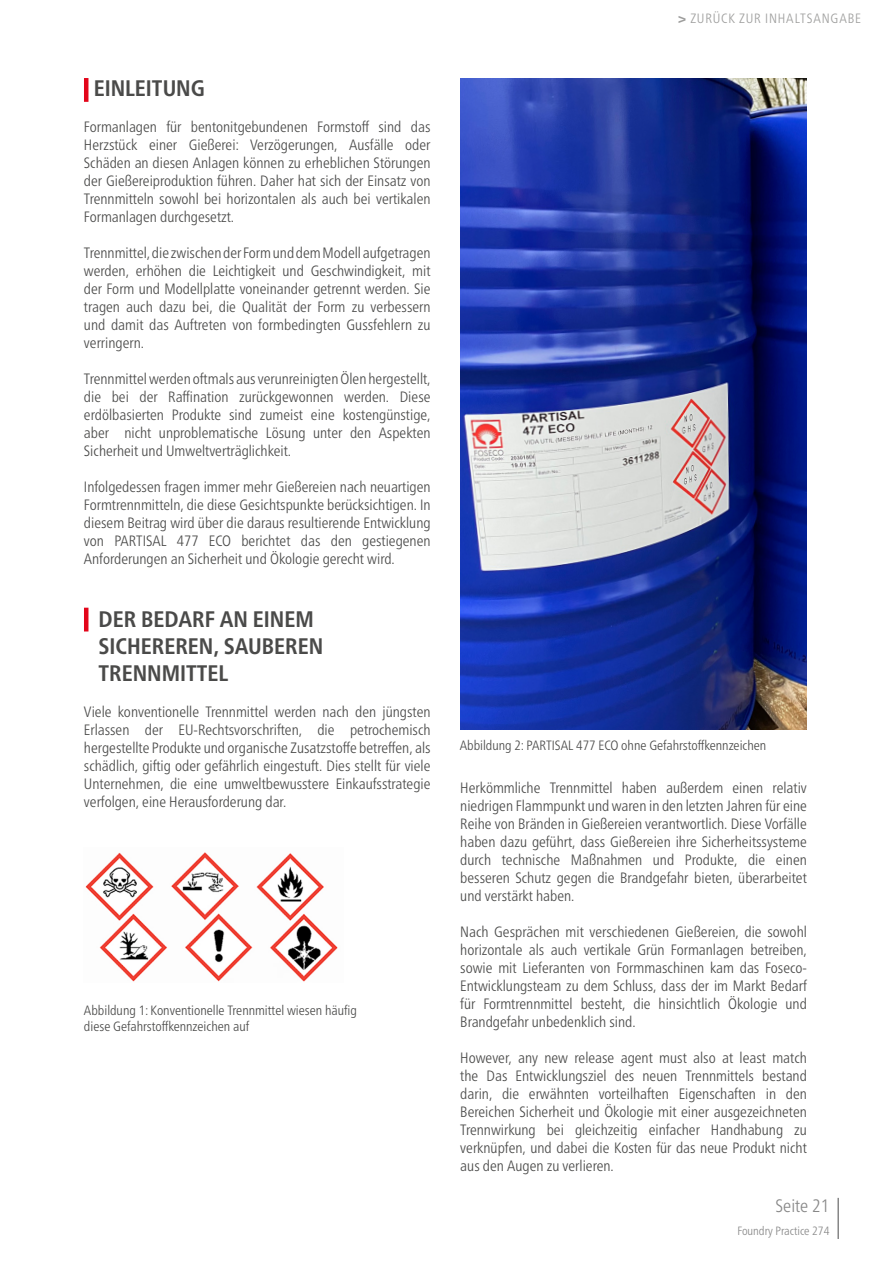
<style>
.page{position:relative;width:893px;height:1263px;background:#fff}
.page>*{position:absolute;margin:0;border:0;box-sizing:border-box;transform-origin:0 0}
.t1{font:700 condensed 22.5px/27px "Frutiger Neue LTW1 G";color:#4a4a49}
.t2{font:300 condensed 18px "Frutiger Neue LTW1 G";color:#878787}
.t3{font:300 condensed 15px/18px "Frutiger Neue LTW1 G";color:#4a4a49;text-align:justify}
.t4{font:300 condensed 13.5px/16.2px "Frutiger Neue LTW1 G";color:#4a4a49}
.t5{font:300 condensed 13.5px "Frutiger Neue LTW1 G";letter-spacing:.06em;color:#9d9d9c}
.t6{font:300 condensed 12px "Frutiger Neue LTW1 G";color:#878787}
.s1{font-weight:700}
</style>
<div class="page">
<hr style="left:837px;top:1198px;width:2px;height:41px;background:#878787">
<hr style="left:84px;top:78px;width:4px;height:24px;background:#e3051a">
<hr style="left:84px;top:608px;width:4px;height:23px;background:#e3051a">
<img style="left:460px;top:79px;width:347px;height:650px">
<img style="left:85px;top:852px;width:253px;height:130px">
<h1 class="t1" style="left:94px;top:75px;width:113px">EINLEITUNG</h1>
<p class="t3" style="left:84px;top:118px;width:348px">Formanlagen für bentonitgebundenen Formstoff sind das Herzstück einer Gießerei: Verzögerungen, Ausfälle oder Schäden an diesen Anlagen können zu erheblichen Störungen der Gießereiproduktion führen. Daher hat sich der Einsatz von Trennmitteln sowohl bei horizontalen als auch bei vertikalen Formanlagen durchgesetzt.</p>
<p class="t3" style="left:84px;top:244px;width:348px">Trennmittel, die zwischen der Form und dem Modell aufgetragen werden, erhöhen die Leichtigkeit und Geschwindigkeit, mit der Form und Modellplatte voneinander getrennt werden. Sie tragen auch dazu bei, die Qualität der Form zu verbessern und damit das Auftreten von formbedingten Gussfehlern zu verringern.</p>
<p class="t3" style="left:84px;top:370px;width:348px">Trennmittel werden oftmals aus verunreinigten Ölen hergestellt, die bei der Raffination zurückgewonnen werden. Diese erdölbasierten Produkte sind zumeist eine kostengünstige, aber nicht unproblematische Lösung unter den Aspekten Sicherheit und Umweltverträglichkeit.</p>
<p class="t3" style="left:84px;top:478px;width:348px">Infolgedessen fragen immer mehr Gießereien nach neuartigen Formtrennmitteln, die diese Gesichtspunkte berücksichtigen. In diesem Beitrag wird über die daraus resultierende Entwicklung von PARTISAL 477 ECO berichtet das den gestiegenen Anforderungen an Sicherheit und Ökologie gerecht wird.</p>
<h1 class="t1" style="left:99px;top:606px;width:226px">DER BEDARF AN EINEM<br>SICHEREREN, SAUBEREN<br>TRENNMITTEL</h1>
<p class="t3" style="left:84px;top:703px;width:348px">Viele konventionelle Trennmittel werden nach den jüngsten Erlassen der EU-Rechtsvorschriften, die petrochemisch hergestellte Produkte und organische Zusatzstoffe betreffen, als schädlich, giftig oder gefährlich eingestuft. Dies stellt für viele Unternehmen, die eine umweltbewusstere Einkaufsstrategie verfolgen, eine Herausforderung dar.</p>
<p class="t4" style="left:84px;top:1002px;width:274px">Abbildung 1: Konventionelle Trennmittel wiesen häufig diese Gefahrstoffkennzeichen auf</p>
<p class="t5" style="left:678px;top:11px;width:184px"><span class="s1">&gt;</span> ZURÜCK ZUR INHALTSANGABE</p>
<p class="t4" style="left:460px;top:737px;width:308px">Abbildung 2: PARTISAL 477 ECO ohne Gefahrstoffkennzeichen</p>
<p class="t3" style="left:460px;top:778px;width:348px">Herkömmliche Trennmittel haben außerdem einen relativ niedrigen Flammpunkt und waren in den letzten Jahren für eine Reihe von Bränden in Gießereien verantwortlich. Diese Vorfälle haben dazu geführt, dass Gießereien ihre Sicherheitssysteme durch technische Maßnahmen und Produkte, die einen besseren Schutz gegen die Brandgefahr bieten, überarbeitet und verstärkt haben.</p>
<p class="t3" style="left:460px;top:922px;width:348px">Nach Gesprächen mit verschiedenen Gießereien, die sowohl horizontale als auch vertikale Grün Formanlagen betreiben, sowie mit Lieferanten von Formmaschinen kam das Foseco-Entwicklungsteam zu dem Schluss, dass der im Markt Bedarf für Formtrennmittel besteht, die hinsichtlich Ökologie und Brandgefahr unbedenklich sind.</p>
<p class="t3" style="left:460px;top:1048px;width:348px">However, any new release agent must also at least match the Das Entwicklungsziel des neuen Trennmittels bestand darin, die erwähnten vorteilhaften Eigenschaften in den Bereichen Sicherheit und Ökologie mit einer ausgezeichneten Trennwirkung bei gleichzeitig einfacher Handhabung zu verknüpfen, und dabei die Kosten für das neue Produkt nicht aus den Augen zu verlieren.</p>
<p class="t2" style="left:776px;top:1195px;width:55px">Seite 21</p>
<p class="t6" style="left:737px;top:1224px;width:93px">Foundry Practice 274</p>
</div>
